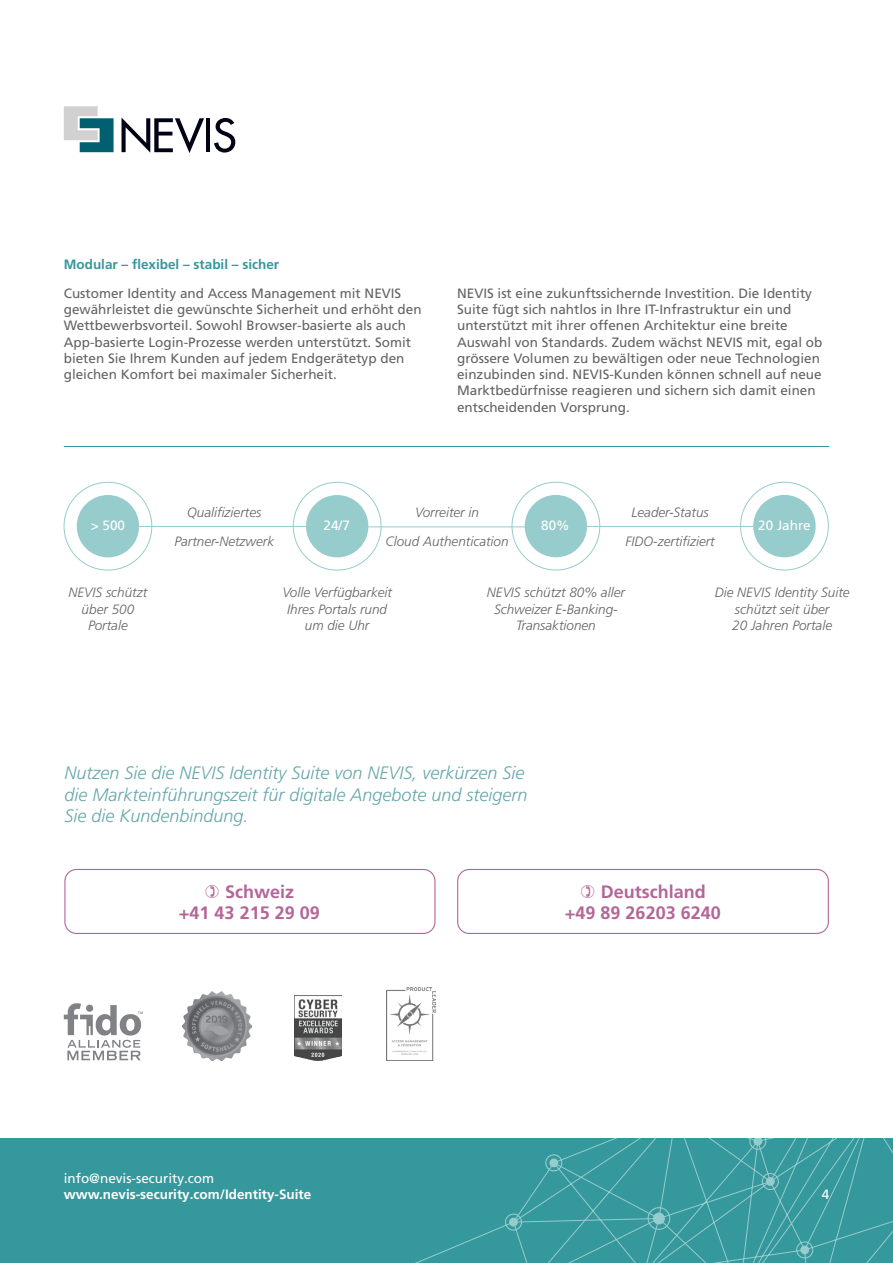
<style>
.page{position:relative;width:893px;height:1263px;background:#fff}
.page>*{position:absolute;margin:0;border:0;box-sizing:border-box;transform-origin:0 0}
.t1{font:italic 300 18px/21.6px "Frutiger LT Pro";color:#66a7ac}
.t2{font:700 18px/21.6px "Frutiger LT Pro";color:#b36698}
.t3{font:13.5px/16.2px "Frutiger LT Pro";color:#636366}
.t4{font:italic 300 13.5px/16.5px "Frutiger LT Pro";color:#636366;text-align:center}
.t5{font:13.5px "Frutiger LT Pro";color:#fff}
.t6{font:700 13.5px "Frutiger LT Pro";color:#fff}
.t7{font:700 13.5px "Frutiger LT Pro";color:#35989c}
</style>
<div class="page">
<div style="left:0;top:1138px;width:893px;height:125px;background:#35989c"></div>
<svg style="left:505px;top:1138px;width:388px;height:125px"></svg>
<svg style="left:652px;top:1212px;width:13px;height:13px"></svg>
<svg style="left:765px;top:1176px;width:10px;height:10px"></svg>
<svg style="left:549px;top:1158px;width:10px;height:10px"></svg>
<svg style="left:509px;top:1217px;width:9px;height:10px"></svg>
<svg style="left:753px;top:1138px;width:10px;height:8px"></svg>
<svg style="left:800px;top:1245px;width:10px;height:10px"></svg>
<svg style="left:122px;top:118px;width:82px;height:35px"></svg>
<hr style="left:206px;top:118px;width:4px;height:34px;background:#000314">
<svg style="left:214px;top:118px;width:21px;height:35px"></svg>
<svg style="left:64px;top:106px;width:50px;height:46px"></svg>
<svg style="left:64px;top:1003px;width:79px;height:57px"></svg>
<img style="left:182px;top:991px;width:70px;height:69px">
<img style="left:294px;top:995px;width:48px;height:65px">
<img style="left:386px;top:987px;width:49px;height:73px">
<div style="left:457px;top:869px;width:372px;height:65px;border:1px solid #b36698;border-radius:12px"></div>
<div style="left:64px;top:869px;width:371px;height:65px;border:1px solid #b36698;border-radius:12px"></div>
<hr style="left:337px;top:526px;width:210px;height:1px;background:#96cccc">
<hr style="left:122px;top:526px;width:210px;height:1px;background:#96cccc">
<div style="left:77px;top:495px;width:62px;height:62px;background:#96cccc;border-radius:50%"></div>
<div style="left:306px;top:495px;width:62px;height:62px;background:#96cccc;border-radius:50%"></div>
<hr style="left:570px;top:526px;width:210px;height:1px;background:#96cccc">
<div style="left:525px;top:495px;width:62px;height:62px;background:#96cccc;border-radius:50%"></div>
<div style="left:753px;top:495px;width:63px;height:62px;background:#96cccc;border-radius:50%"></div>
<hr style="left:64px;top:446px;width:765px;height:1px;background:#35989c">
<p class="t7" style="left:64px;top:256px;width:217px">Modular – flexibel – stabil – sicher</p>
<p class="t3" style="left:64px;top:285px;width:359px">Customer Identity and Access Management mit NEVIS gewährleistet die gewünschte Sicherheit und erhöht den Wettbewerbsvorteil. Sowohl Browser-basierte als auch App-basierte Login-Prozesse werden unterstützt. Somit bieten Sie Ihrem Kunden auf jedem Endgerätetyp den gleichen Komfort bei maximaler Sicherheit.</p>
<p class="t3" style="left:457px;top:285px;width:367px">NEVIS ist eine zukunftssichernde Investition. Die Identity Suite fügt sich nahtlos in Ihre IT-Infrastruktur ein und unterstützt mit ihrer offenen Architektur eine breite Auswahl von Standards. Zudem wächst NEVIS mit, egal ob grössere Volumen zu bewältigen oder neue Technologien einzubinden sind. NEVIS-Kunden können schnell auf neue Marktbedürfnisse reagieren und sichern sich damit einen entscheidenden Vorsprung.</p>
<p class="t4" style="left:174px;top:498px;width:101px;line-height:29.2px">Qualifiziertes<br>Partner-Netzwerk</p>
<p class="t5" style="left:91px;top:517px;width:36px">&gt; 500</p>
<p class="t5" style="left:324px;top:517px;width:28px">24/7</p>
<p class="t4" style="left:386px;top:498px;width:125px;line-height:29.2px">Vorreiter in<br>Cloud Authentication</p>
<p class="t4" style="left:626px;top:498px;width:91px;line-height:29.2px">Leader-Status<br>FIDO-zertifiziert</p>
<p class="t5" style="left:541px;top:517px;width:30px">80%</p>
<p class="t5" style="left:758px;top:517px;width:54px">20 Jahre</p>
<p class="t4" style="left:69px;top:584px;width:80px">NEVIS schützt über 500<br>Portale</p>
<p class="t4" style="left:282px;top:584px;width:111px">Volle Verfügbarkeit<br>Ihres Portals rund um die Uhr</p>
<p class="t4" style="left:487px;top:584px;width:139px">NEVIS schützt 80% aller<br>Schweizer E-Banking-<br>Transaktionen</p>
<p class="t4" style="left:715px;top:584px;width:136px">Die NEVIS Identity Suite schützt seit über<br>20 Jahren Portale</p>
<h1 class="t1" style="left:64px;top:762px;width:465px">Nutzen Sie die NEVIS Identity Suite von NEVIS, verkürzen Sie die Markteinführungszeit für digitale Angebote und steigern<br>Sie die Kundenbindung.</h1>
<h1 class="t2" style="left:179px;top:880px;width:142px;text-indent:46px">Schweiz +41 43 215 29 09</h1>
<h1 class="t2" style="left:565px;top:880px;width:157px;text-indent:36px">Deutschland +49 89 26203 6240</h1>
<p class="t5" style="left:64px;top:1170px;width:152px">info@nevis-security.com</p>
<p class="t6" style="left:64px;top:1186px;width:249px">www.nevis-security.com/Identity-Suite</p>
<p class="t5" style="left:822px;top:1186px;width:9px">4</p>
</div>
